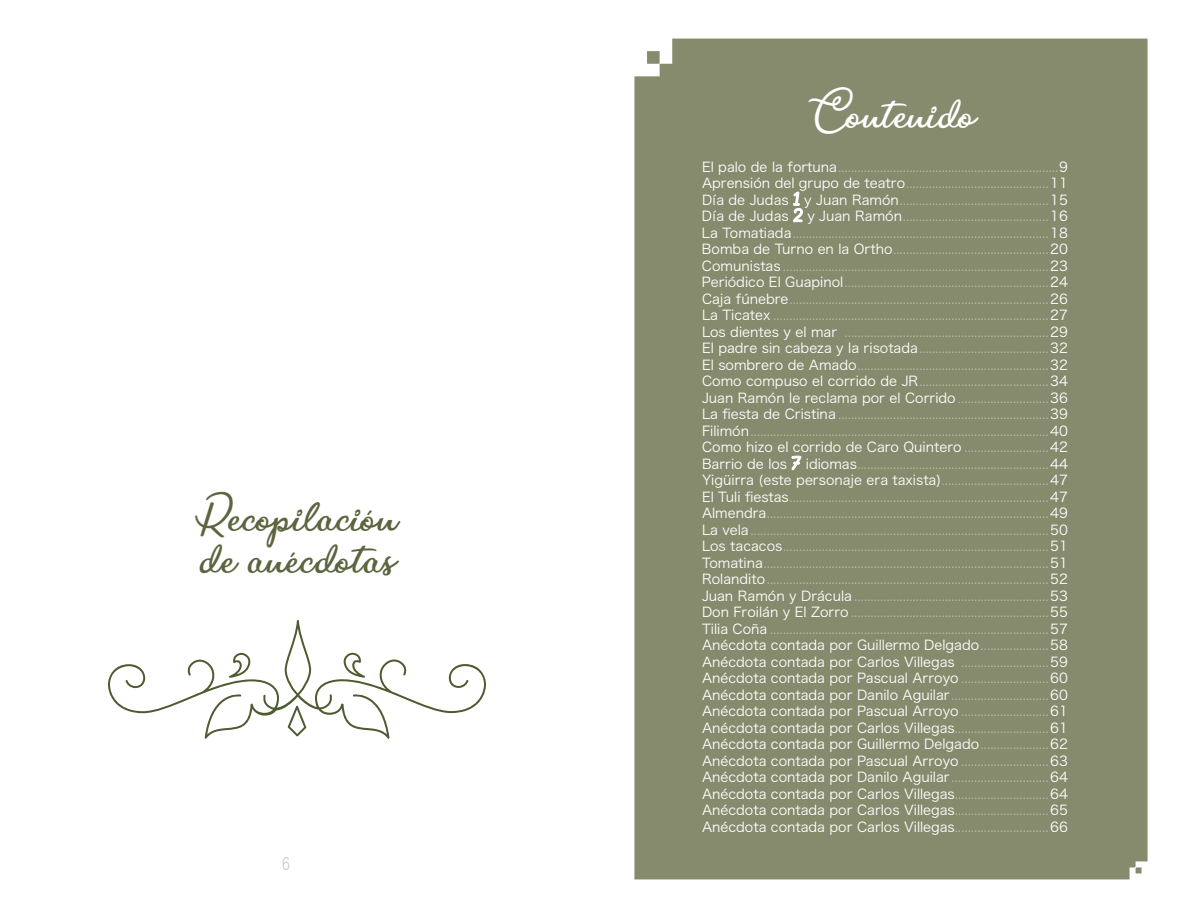
<style>
.page{position:relative;width:1188px;height:918px;background:#fff}
.page>*{position:absolute;margin:0;border:0;box-sizing:border-box;transform-origin:0 0}
.t1{font:27px/42px "Bite Chocolate";letter-spacing:.025em;color:#5b653e}
.t2{font:27px "Bite Chocolate";letter-spacing:.025em;color:#fff}
.t3{font:16.8px "Hira Kaku Pro W3";color:#cdcdc1;scale:.71 1}
.t4{font:13.5px/16.5px "Hira Kaku Pro W3";color:#babba9;text-align:justify}
.s1{color:#fff}
.s2{font-family:"Blokletters Viltstift";color:#fff}
</style>
<div class="page">
<div style="left:634px;top:39px;width:514px;height:840px;background:#868b6d"></div>
<svg style="left:108px;top:620px;width:378px;height:119px"></svg>
<svg style="left:288px;top:706px;width:18px;height:30px"></svg>
<h1 class="t1" style="left:198px;top:501px;width:200px">Recopilación de anécdotas</h1>
<p class="t3" style="left:282px;top:849px;width:13px">6</p>
<h1 class="t2" style="left:807px;top:103px;width:169px">Contenido</h1>
<p class="t4" style="left:702px;top:157px;width:368px"><span class="s1">El palo de la fortuna</span>....................................................................<span class="s1">9<br>Aprensión del grupo de teatro</span>............................................<span class="s1">11<br>Día de Judas</span> <span class="s2">1</span> <span class="s1">y Juan Ramón</span>..............................................<span class="s1">15<br>Día de Judas</span> <span class="s2">2</span> <span class="s1">y Juan Ramón</span>.............................................<span class="s1">16<br>La Tomatiada</span>...............................................................................<span class="s1">18<br>Bomba de Turno en la Ortho</span>................................................<span class="s1">20<br>Comunistas</span> ..................................................................................<span class="s1">23<br>Periódico El Guapinol</span>...............................................................<span class="s1">24<br>Caja fúnebre</span>................................................................................<span class="s1">26<br>La Ticatex</span> .....................................................................................<span class="s1">27<br>Los dientes y el mar</span> ...............................................................<span class="s1">29<br>El padre sin cabeza y la risotada</span>........................................<span class="s1">32<br>El sombrero de Amado</span>...........................................................<span class="s1">32<br>Como compuso el corrido de JR</span>........................................<span class="s1">34<br>Juan Ramón le reclama por el Corrido</span> ............................<span class="s1">36<br>La fiesta de Cristina</span> .................................................................<span class="s1">39<br>Filimón</span>............................................................................................<span class="s1">40<br>Como hizo el corrido de Caro Quintero</span> ..........................<span class="s1">42<br>Barrio de los</span> <span class="s2">7</span> <span class="s1">idiomas</span>...........................................................<span class="s1">44<br>Yigüirra (este personaje era taxista)</span>.................................<span class="s1">47<br>El Tuli fiestas</span>................................................................................<span class="s1">47<br>Almendra</span>.......................................................................................<span class="s1">49<br>La vela</span> ............................................................................................<span class="s1">50<br>Los tacacos</span>..................................................................................<span class="s1">51<br>Tomatina</span>........................................................................................<span class="s1">51<br>Rolandito</span>.......................................................................................<span class="s1">52<br>Juan Ramón y Drácula</span> ............................................................<span class="s1">53<br>Don Froilán y El Zorro</span> .............................................................<span class="s1">55<br>Tilia Coña</span> ......................................................................................<span class="s1">57<br>Anécdota contada por Guillermo Delgado</span>.....................<span class="s1">58<br>Anécdota contada por Carlos Villegas</span> ...........................<span class="s1">59<br>Anécdota contada por Pascual Arroyo</span> ...........................<span class="s1">60<br>Anécdota contada por Danilo Aguilar</span> ..............................<span class="s1">60<br>Anécdota contada por Pascual Arroyo</span> ...........................<span class="s1">61<br>Anécdota contada por Carlos Villegas</span>.............................<span class="s1">61<br>Anécdota contada por Guillermo Delgado</span>.....................<span class="s1">62<br>Anécdota contada por Pascual Arroyo</span> ...........................<span class="s1">63<br>Anécdota contada por Danilo Aguilar</span> ..............................<span class="s1">64<br>Anécdota contada por Carlos Villegas</span>.............................<span class="s1">64<br>Anécdota contada por Carlos Villegas</span>.............................<span class="s1">65<br>Anécdota contada por Carlos Villegas</span>.............................<span class="s1">66</span></p>
</div>
